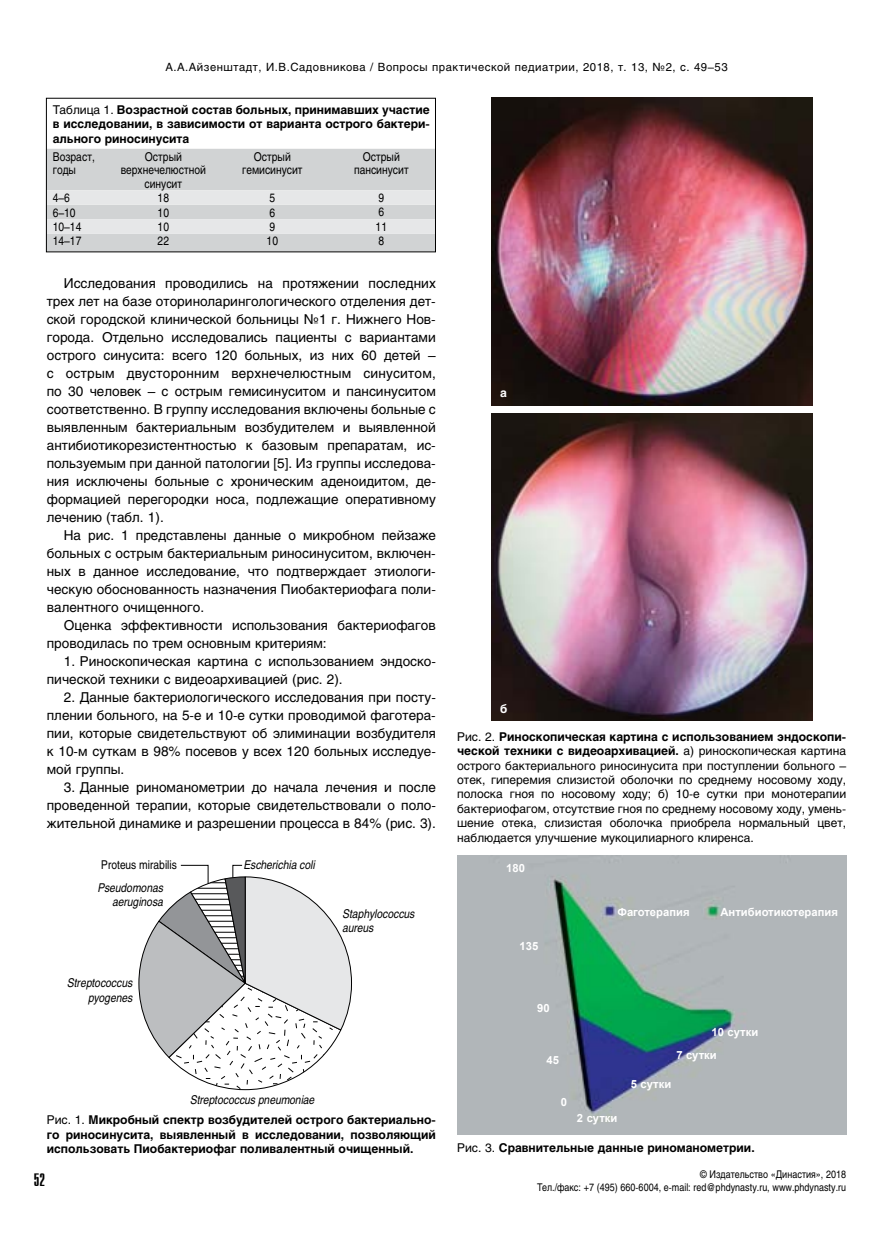
<style>
.page{position:relative;width:893px;height:1234px;background:#fff}
.page>*{position:absolute;margin:0;border:0;box-sizing:border-box;transform-origin:0 0}
.t1{font:18px "Compact C";color:#000}
.t2{font:13.5px/18px "Helios";color:#000;text-align:justify}
.t3{font:12px/14.4px "Helios";color:#000;text-align:justify}
.t4{font:700 12px/14.4px "Helios";color:#000;text-align:justify}
.t5{font:12px/13.5px "Helios";color:#000;text-align:center;scale:.85 1}
.t6{font:italic 12px/14.4px "Helios";color:#000;text-align:right;scale:.85 1}
.t7{font:700 12px "Helios";color:#fff}
.t8{font:11.25px "Helios";letter-spacing:.045em;color:#000}
.t9{font:700 11.25px/23px "Arial";color:#fff}
.t10{font:10.5px/12.6px "Helios";color:#000;text-align:right;scale:.85 1}
.s1{font-weight:400}
.s2{font-weight:700}
</style>
<div class="page">
<svg style="left:138px;top:864px;width:214px;height:226px"></svg>
<svg style="left:48px;top:149px;width:386px;height:101px;background:#d7d9da"></svg>
<img style="left:457px;top:855px;width:389px;height:278px">
<img style="left:491px;top:98px;width:321px;height:307px">
<img style="left:491px;top:413px;width:321px;height:307px">
<p class="t8" style="left:165px;top:60px;width:564px">А.А.Айзенштадт, И.В.Садовникова / Вопросы практической педиатрии, 2018, т. 13, №2, с. 49–53</p>
<p class="t4" style="left:53px;top:102px;width:379px"><span class="s1">Таблица 1.</span> Возрастной состав больных, принимавших участие в исследовании, в зависимости от варианта острого бактери&shy;ального риносинусита</p>
<p class="t5" style="left:53px;top:149px;width:51px;text-align:left">Возраст, годы</p>
<p class="t5" style="left:121px;top:149px;width:102px">Острый верхнечелюстной синусит</p>
<p class="t5" style="left:242px;top:149px;width:73px">Острый гемисинусит</p>
<p class="t5" style="left:354px;top:149px;width:66px">Острый пансинусит</p>
<p class="t5" style="left:53px;top:191px;width:22px">4–6</p>
<p class="t5" style="left:158px;top:191px;width:15px">18</p>
<p class="t5" style="left:269px;top:191px;width:8px">5</p>
<p class="t5" style="left:378px;top:191px;width:8px">9</p>
<p class="t5" style="left:53px;top:205px;width:28px">6–10</p>
<p class="t5" style="left:158px;top:205px;width:15px">10</p>
<p class="t5" style="left:269px;top:205px;width:8px">6</p>
<p class="t5" style="left:378px;top:205px;width:8px">6</p>
<p class="t5" style="left:53px;top:220px;width:35px">10–14</p>
<p class="t5" style="left:158px;top:220px;width:15px">10</p>
<p class="t5" style="left:269px;top:220px;width:8px">9</p>
<p class="t5" style="left:376px;top:219px;width:15px">11</p>
<p class="t5" style="left:53px;top:234px;width:35px">14–17</p>
<p class="t5" style="left:158px;top:234px;width:15px">22</p>
<p class="t5" style="left:267px;top:234px;width:15px">10</p>
<p class="t5" style="left:378px;top:234px;width:8px">8</p>
<p class="t2" style="left:47px;top:274px;width:391px;text-indent:17px">Исследования проводились на протяжении последних трех лет на базе оториноларингологического отделения дет&shy;ской городской клинической больницы №1 г. Нижнего Нов&shy;города. Отдельно исследовались пациенты с вариантами острого синусита: всего 120 больных, из них 60 детей – с острым двусторонним верхнечелюстным синуситом, по 30 человек – с острым гемисинуситом и пансинуситом соответственно. В группу исследования включены больные с выявленным бактериальным возбудителем и выявленной антибиотикорезистентностью к базовым препаратам, ис&shy;пользуемым при данной патологии [5]. Из группы исследова&shy;ния исключены больные с хроническим аденоидитом, де&shy;формацией перегородки носа, подлежащие оперативному лечению (табл. 1).</p>
<p class="t2" style="left:47px;top:526px;width:391px;text-indent:17px">На рис. 1 представлены данные о микробном пейзаже больных с острым бактериальным риносинуситом, включен&shy;ных в данное исследование, что подтверждает этиологи&shy;ческую обоснованность назначения Пиобактериофага поли&shy;валентного очищенного.</p>
<p class="t2" style="left:47px;top:616px;width:391px;text-indent:17px">Оценка эффективности использования бактериофагов проводилась по трем основным критериям:</p>
<p class="t2" style="left:47px;top:652px;width:391px;text-indent:17px">1. Риноскопическая картина с использованием эндоско&shy;пической техники с видеоархивацией (рис. 2).</p>
<p class="t2" style="left:47px;top:688px;width:391px;text-indent:17px">2. Данные бактериологического исследования при посту&shy;плении больного, на 5-е и 10-е сутки проводимой фаготера&shy;пии, которые свидетельствуют об элиминации возбудителя к 10-м суткам в 98% посевов у всех 120 больных исследуе&shy;мой группы.</p>
<p class="t2" style="left:47px;top:778px;width:391px;text-indent:17px">3. Данные риноманометрии до начала лечения и после проведенной терапии, которые свидетельствовали о поло&shy;жительной динамике и разрешении процесса в 84% (рис. 3).</p>
<p class="t5" style="left:101px;top:857px;width:90px">Proteus mirabilis</p>
<p class="t6" style="left:244px;top:857px;width:85px">Escherichia coli</p>
<p class="t6" style="left:98px;top:880px;width:79px">Pseudomonas aeruginosa</p>
<p class="t6" style="left:68px;top:975px;width:78px">Streptococcus pyogenes</p>
<p class="t6" style="left:343px;top:905px;width:86px;text-align:left">Staphylococcus aureus</p>
<p class="t6" style="left:190px;top:1092px;width:148px">Streptococcus pneumoniae</p>
<p class="t4" style="left:47px;top:1112px;width:391px"><span class="s1">Рис. 1.</span> Микробный спектр возбудителей острого бактериально&shy;го риносинусита, выявленный в исследовании, позволяющий использовать Пиобактериофаг поливалентный очищенный.</p>
<p class="t7" style="left:500px;top:386px;width:8px">а</p>
<p class="t7" style="left:500px;top:701px;width:9px">б</p>
<p class="t3" style="left:457px;top:729px;width:391px">Рис. 2. <span class="s2">Риноскопическая картина с использованием эндоскопи&shy;ческой техники с видеоархивацией.</span> а) риноскопическая картина острого бактериального риносинусита при поступлении больного – отек, гиперемия слизистой оболочки по среднему носовому ходу, полоска гноя по носовому ходу; б) 10-е сутки при монотерапии бактериофагом, отсутствие гноя по среднему носовому ходу, умень&shy;шение отека, слизистая оболочка приобрела нормальный цвет, наблюдается улучшение мукоцилиарного клиренса.</p>
<p class="t9" style="left:506px;top:856px;width:20px">180</p>
<p class="t9" style="left:519px;top:935px;width:20px">135</p>
<p class="t9" style="left:617px;top:900px;width:74px">Фаготерапия</p>
<p class="t9" style="left:720px;top:900px;width:119px">Антибиотикотерапия</p>
<p class="t9" style="left:537px;top:996px;width:14px">90</p>
<p class="t9" style="left:546px;top:1048px;width:14px">45</p>
<p class="t9" style="left:561px;top:1090px;width:8px">0</p>
<p class="t9" style="left:577px;top:1106px;width:42px">2 сутки</p>
<p class="t9" style="left:676px;top:1020px;width:83px;text-indent:35px">10 сутки<br>7 сутки</p>
<p class="t9" style="left:631px;top:1072px;width:42px">5 сутки</p>
<p class="t4" style="left:457px;top:1140px;width:299px"><span class="s1">Рис. 3.</span> Сравнительные данные риноманометрии.</p>
<h1 class="t1" style="left:34px;top:1170px;width:13px">52</h1>
<p class="t10" style="left:537px;top:1167px;width:365px">© Издательство «Династия», 2018<br>Тел./факс: +7 (495) 660-6004, e-mail: red@phdynasty.ru, www.phdynasty.ru</p>
</div>
